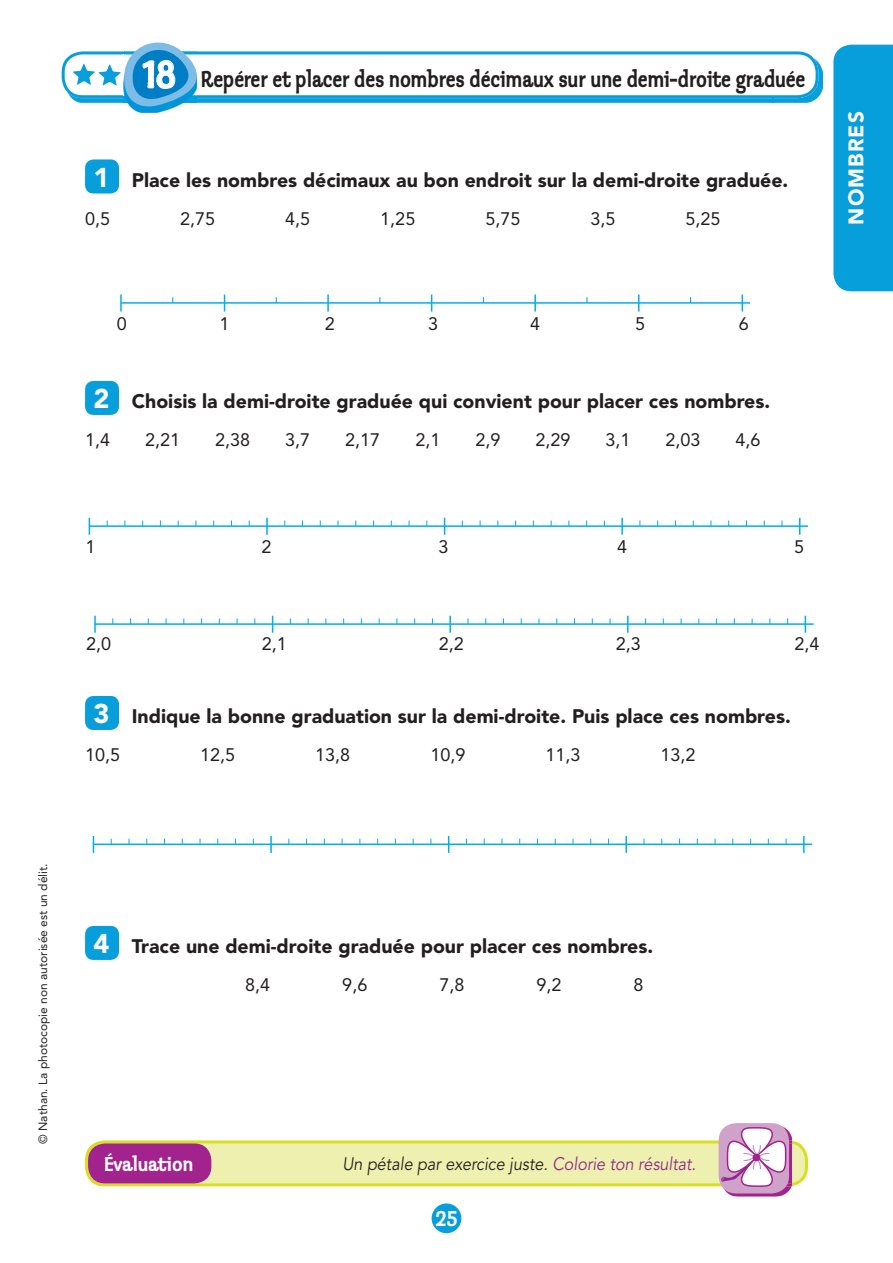
<style>
.page{position:relative;width:893px;height:1263px;background:#fff}
.page>*{position:absolute;margin:0;border:0;box-sizing:border-box;transform-origin:0 0}
.t1{font:24px "Klepto ITC";color:#231f20;scale:.9 1}
.t2{font:22.5px "Klepto ITC";color:#fff}
.t3{font:21px "Klepto ITC";color:#fff}
.t4{font:900 21px "Avenir";letter-spacing:.05em;color:#fff}
.t5{font:900 19.5px "Avenir";color:#231f20}
.t6{font:18px "Avenir";color:#231f20}
.t7{font:italic 18px "Avenir";color:#231f20;scale:.9 1}
.t8{font:12px "Avenir";color:#231f20}
.s1{font-size:40.5px;color:#fff}
.s2{font-size:27px;color:#fff}
.s3{color:#90268f}
</style>
<div class="page">
<div style="left:432px;top:1203px;width:29px;height:30px;background:#069edb;border-radius:50%"></div>
<svg style="left:85px;top:1140px;width:723px;height:46px;background:#e9ed9b"></svg>
<div style="left:88px;top:1143px;width:123px;height:40px;background:#a2238e;border-radius:17px"></div>
<img style="left:723px;top:1130px;width:69px;height:66px">
<img style="left:788px;top:1140px;width:4px;height:46px">
<div style="left:719px;top:1123px;width:70px;height:70px;background:#cfa2ca;border-radius:18px"></div>
<svg style="left:719px;top:1125px;width:69px;height:63px"></svg>
<div style="left:833px;top:45px;width:60px;height:246px;background:#069edb"></div>
<div style="left:85px;top:159px;width:34px;height:34px;background:#069edb;border-radius:9px"></div>
<hr style="left:121px;top:302px;width:629px;height:2px;background:#00aeef">
<svg style="left:120px;top:294px;width:2px;height:17px"></svg>
<svg style="left:224px;top:294px;width:1px;height:17px"></svg>
<svg style="left:327px;top:294px;width:2px;height:17px"></svg>
<svg style="left:431px;top:294px;width:1px;height:17px"></svg>
<svg style="left:534px;top:294px;width:2px;height:17px"></svg>
<svg style="left:638px;top:294px;width:1px;height:17px"></svg>
<svg style="left:742px;top:294px;width:1px;height:17px"></svg>
<svg style="left:586px;top:297px;width:2px;height:6px"></svg>
<div style="left:85px;top:381px;width:34px;height:34px;background:#069edb;border-radius:9px"></div>
<hr style="left:89px;top:525px;width:719px;height:2px;background:#00aeef">
<svg style="left:89px;top:518px;width:1px;height:17px"></svg>
<svg style="left:266px;top:518px;width:2px;height:17px"></svg>
<svg style="left:444px;top:518px;width:1px;height:17px"></svg>
<svg style="left:621px;top:518px;width:2px;height:17px"></svg>
<svg style="left:799px;top:518px;width:1px;height:17px"></svg>
<hr style="left:95px;top:623px;width:719px;height:2px;background:#00aeef">
<svg style="left:94px;top:616px;width:2px;height:17px"></svg>
<svg style="left:272px;top:616px;width:1px;height:17px"></svg>
<svg style="left:449px;top:616px;width:2px;height:17px"></svg>
<svg style="left:627px;top:616px;width:1px;height:17px"></svg>
<svg style="left:805px;top:616px;width:1px;height:17px"></svg>
<div style="left:85px;top:696px;width:34px;height:34px;background:#069edb;border-radius:9px"></div>
<hr style="left:93px;top:843px;width:719px;height:2px;background:#00aeef">
<svg style="left:93px;top:836px;width:1px;height:17px"></svg>
<svg style="left:270px;top:836px;width:2px;height:17px"></svg>
<svg style="left:448px;top:836px;width:1px;height:17px"></svg>
<svg style="left:625px;top:836px;width:2px;height:17px"></svg>
<svg style="left:803px;top:836px;width:2px;height:17px"></svg>
<div style="left:85px;top:926px;width:34px;height:34px;background:#069edb;border-radius:9px"></div>
<svg style="left:62px;top:42px;width:757px;height:71px"></svg>
<p class="t1" style="left:144px;top:67px;width:736px"><span class="s1">18</span> Repérer et placer des nombres décimaux sur une demi-droite graduée</p>
<p class="t5" style="left:94px;top:172px;width:696px"><span class="s2">1</span> Place les nombres décimaux au bon endroit sur la demi-droite graduée.</p>
<p class="t6" style="left:85px;top:211px;width:27px">0,5</p>
<p class="t6" style="left:180px;top:211px;width:37px">2,75</p>
<p class="t6" style="left:285px;top:211px;width:27px">4,5</p>
<p class="t6" style="left:380px;top:211px;width:37px">1,25</p>
<p class="t6" style="left:485px;top:211px;width:37px">5,75</p>
<p class="t6" style="left:590px;top:211px;width:27px">3,5</p>
<p class="t6" style="left:686px;top:211px;width:37px">5,25</p>
<p class="t6" style="left:117px;top:316px;width:12px">0</p>
<p class="t6" style="left:220px;top:316px;width:12px">1</p>
<p class="t6" style="left:325px;top:316px;width:12px">2</p>
<p class="t6" style="left:428px;top:316px;width:12px">3</p>
<p class="t6" style="left:530px;top:316px;width:12px">4</p>
<p class="t6" style="left:635px;top:316px;width:12px">5</p>
<p class="t6" style="left:739px;top:316px;width:12px">6</p>
<p class="t5" style="left:94px;top:393px;width:678px"><span class="s2">2</span> Choisis la demi-droite graduée qui convient pour placer ces nombres.</p>
<p class="t6" style="left:85px;top:433px;width:27px">1,4</p>
<p class="t6" style="left:145px;top:433px;width:37px">2,21</p>
<p class="t6" style="left:215px;top:433px;width:37px">2,38</p>
<p class="t6" style="left:285px;top:433px;width:27px">3,7</p>
<p class="t6" style="left:345px;top:433px;width:37px">2,17</p>
<p class="t6" style="left:415px;top:433px;width:27px">2,1</p>
<p class="t6" style="left:475px;top:433px;width:27px">2,9</p>
<p class="t6" style="left:535px;top:433px;width:37px">2,29</p>
<p class="t6" style="left:605px;top:433px;width:27px">3,1</p>
<p class="t6" style="left:666px;top:433px;width:37px">2,03</p>
<p class="t6" style="left:736px;top:433px;width:27px">4,6</p>
<p class="t4" style="left:848px;top:225px;width:115px;rotate:-90deg">NOMBRES</p>
<p class="t6" style="left:85px;top:539px;width:12px">1</p>
<p class="t6" style="left:262px;top:539px;width:12px">2</p>
<p class="t6" style="left:439px;top:539px;width:12px">3</p>
<p class="t6" style="left:617px;top:539px;width:12px">4</p>
<p class="t6" style="left:794px;top:539px;width:12px">5</p>
<p class="t6" style="left:86px;top:637px;width:27px">2,0</p>
<p class="t6" style="left:262px;top:637px;width:27px">2,1</p>
<p class="t6" style="left:439px;top:637px;width:27px">2,2</p>
<p class="t6" style="left:616px;top:637px;width:27px">2,3</p>
<p class="t6" style="left:794px;top:637px;width:27px">2,4</p>
<p class="t5" style="left:94px;top:708px;width:699px"><span class="s2">3</span> Indique la bonne graduation sur la demi-droite. Puis place ces nombres.</p>
<p class="t6" style="left:85px;top:748px;width:37px">10,5</p>
<p class="t6" style="left:200px;top:748px;width:37px">12,5</p>
<p class="t6" style="left:315px;top:748px;width:37px">13,8</p>
<p class="t6" style="left:430px;top:748px;width:37px">10,9</p>
<p class="t6" style="left:545px;top:748px;width:37px">11,3</p>
<p class="t6" style="left:660px;top:748px;width:37px">13,2</p>
<p class="t8" style="left:38px;top:1144px;width:282px;rotate:-90deg">© Nathan. La photocopie non autorisée est un délit.</p>
<p class="t5" style="left:94px;top:938px;width:561px"><span class="s2">4</span> Trace une demi-droite graduée pour placer ces nombres.</p>
<p class="t6" style="left:245px;top:977px;width:27px">8,4</p>
<p class="t6" style="left:342px;top:977px;width:27px">9,6</p>
<p class="t6" style="left:439px;top:977px;width:27px">7,8</p>
<p class="t6" style="left:536px;top:977px;width:27px">9,2</p>
<p class="t6" style="left:633px;top:977px;width:12px">8</p>
<p class="t3" style="left:104px;top:1153px;width:90px">Évaluation</p>
<p class="t7" style="left:342px;top:1157px;width:394px">Un pétale par exercice juste. <span class="s3">Colorie ton résultat.</span></p>
<p class="t2" style="left:436px;top:1207px;width:23px">25</p>
</div>
